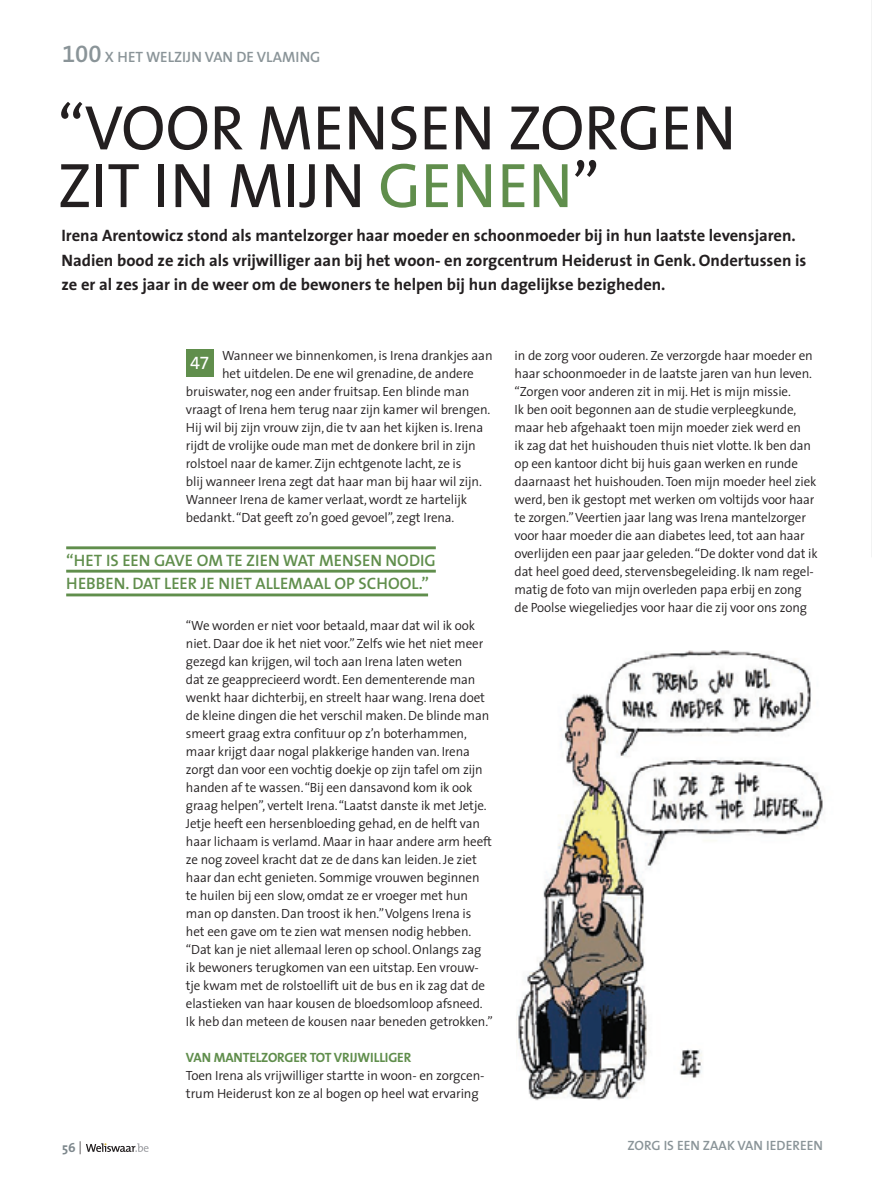
<style>
.page{position:relative;width:872px;height:1191px;background:#fff}
.page>*{position:absolute;margin:0;border:0;box-sizing:border-box;transform-origin:0 0}
.t1{font:63.45px/57.8px "The Mix";letter-spacing:-.005em;color:#231f20}
.t2{font:18px "The Mix Expert";color:#fff}
.t3{font:700 16.65px/24.5px "The Sans";color:#231f20}
.t4{font:600 16.65px/23.9px "The Sans";color:#608e4c}
.t5{font:600 15px "The Sans";color:#8a9498}
.t6{font:700 13.5px "The Sans";letter-spacing:-.01em;color:#608e4c}
.t7{font:600 13.5px "The Sans";color:#8a9498}
.t8{font:300 13.35px/18px "The Sans";letter-spacing:-.01em;color:#231f20}
.t9{font:700 13.05px "The Mix";color:#7e888d}
.s1{font-family:"The Sans Semi Bold Expert";font-weight:400;font-size:24px}
.s2{color:#608e4c}
.s3{font-weight:300;color:#231f20}
</style>
<div class="page">
<svg style="left:86px;top:1143px;width:63px;height:9px"></svg>
<hr style="left:66px;top:546px;width:370px;height:3px;background:#608e4c">
<hr style="left:66px;top:570px;width:370px;height:2px;background:#608e4c">
<hr style="left:66px;top:593px;width:362px;height:3px;background:#608e4c">
<img style="left:516px;top:650px;width:307px;height:451px">
<div style="left:186px;top:349px;width:28px;height:28px;background:#608e4c"></div>
<p class="t5" style="left:62px;top:51px;width:260px"><span class="s1">100</span> X HET WELZIJN VAN DE VLAMING</p>
<h1 class="t1" style="left:58px;top:104px;width:680px">“VOOR MENSEN ZORGEN<br>ZIT IN MIJN <span class="s2">GENEN</span>”</h1>
<p class="t3" style="left:62px;top:225px;width:746px">Irena Arentowicz stond als mantelzorger haar moeder en schoonmoeder bij in hun laatste levensjaren.<br>Nadien bood ze zich als vrijwilliger aan bij het woon- en zorgcentrum Heiderust in Genk. Ondertussen is ze er al zes jaar in de weer om de bewoners te helpen bij hun dagelijkse bezigheden.</p>
<p class="t8" style="left:222px;top:348px;width:272px">Wanneer we binnenkomen, is Irena drankjes aan</p>
<p class="t8" style="left:222px;top:366px;width:253px">het uitdelen. De ene wil grenadine, de andere</p>
<p class="t8" style="left:186px;top:384px;width:285px">bruiswater, nog een ander fruitsap. Een blinde man</p>
<p class="t8" style="left:186px;top:402px;width:306px">vraagt of Irena hem terug naar zijn kamer wil brengen.</p>
<p class="t8" style="left:186px;top:420px;width:299px">Hij wil bij zijn vrouw zijn, die tv aan het kijken is. Irena</p>
<p class="t8" style="left:186px;top:438px;width:291px">rijdt de vrolijke oude man met de donkere bril in zijn</p>
<p class="t8" style="left:186px;top:456px;width:277px">rolstoel naar de kamer. Zijn echtgenote lacht, ze is</p>
<p class="t8" style="left:186px;top:474px;width:297px">blij wanneer Irena zegt dat haar man bij haar wil zijn.</p>
<p class="t8" style="left:186px;top:492px;width:283px">Wanneer Irena de kamer verlaat, wordt ze hartelijk</p>
<p class="t8" style="left:186px;top:510px;width:270px">bedankt. “Dat geeft zo’n goed gevoel”, zegt Irena.</p>
<h2 class="t2" style="left:190px;top:352px;width:21px">47</h2>
<p class="t4" style="left:66px;top:549px;width:371px">“HET IS EEN GAVE OM TE ZIEN WAT MENSEN NODIG<br>HEBBEN. DAT LEER JE NIET ALLEMAAL OP SCHOOL.”</p>
<p class="t9" style="left:62px;top:1139px;width:21px">56 <span class="s3">|</span></p>
<p class="t8" style="left:186px;top:618px;width:308px">“We worden er niet voor betaald, maar dat wil ik ook niet. Daar doe ik het niet voor.” Zelfs wie het niet meer gezegd kan krijgen, wil toch aan Irena laten weten<br>dat ze geapprecieerd wordt. Een dementerende man wenkt haar dichterbij, en streelt haar wang. Irena doet de kleine dingen die het verschil maken. De blinde man smeert graag extra confituur op z’n boterhammen, maar krijgt daar nogal plakkerige handen van. Irena zorgt dan voor een vochtig doekje op zijn tafel om zijn handen af te wassen. “Bij een dansavond kom ik ook graag helpen”, vertelt Irena. “Laatst danste ik met Jetje.<br>Jetje heeft een hersenbloeding gehad, en de helft van haar lichaam is verlamd. Maar in haar andere arm heeft ze nog zoveel kracht dat ze de dans kan leiden. Je ziet haar dan echt genieten. Sommige vrouwen beginnen te huilen bij een slow, omdat ze er vroeger met hun man op dansten. Dan troost ik hen.” Volgens Irena is het een gave om te zien wat mensen nodig hebben. “Dat kan je niet allemaal leren op school. Onlangs zag ik bewoners terugkomen van een uitstap. Een vrouw&shy;tje kwam met de rolstoellift uit de bus en ik zag dat de elastieken van haar kousen de bloedsomloop afsneed.<br>Ik heb dan meteen de kousen naar beneden getrokken.”</p>
<p class="t6" style="left:186px;top:1052px;width:227px">VAN MANTELZORGER TOT VRIJWILLIGER</p>
<p class="t8" style="left:186px;top:1068px;width:300px">Toen Irena als vrijwilliger startte in woon- en zorgcen&shy;trum Heiderust kon ze al bogen op heel wat ervaring</p>
<p class="t8" style="left:514px;top:348px;width:305px">in de zorg voor ouderen. Ze verzorgde haar moeder en haar schoonmoeder in de laatste jaren van hun leven. “Zorgen voor anderen zit in mij. Het is mijn missie.<br>Ik ben ooit begonnen aan de studie verpleegkunde, maar heb afgehaakt toen mijn moeder ziek werd en<br>ik zag dat het huishouden thuis niet vlotte. Ik ben dan op een kantoor dicht bij huis gaan werken en runde daarnaast het huishouden. Toen mijn moeder heel ziek werd, ben ik gestopt met werken om voltijds voor haar te zorgen.” Veertien jaar lang was Irena mantelzorger voor haar moeder die aan diabetes leed, tot aan haar overlijden een paar jaar geleden. “De dokter vond dat ik dat heel goed deed, stervensbegeleiding. Ik nam regel&shy;matig de foto van mijn overleden papa erbij en zong de Poolse wiegeliedjes voor haar die zij voor ons zong</p>
<p class="t7" style="left:627px;top:1140px;width:197px">ZORG IS EEN ZAAK VAN IEDEREEN</p>
</div>
